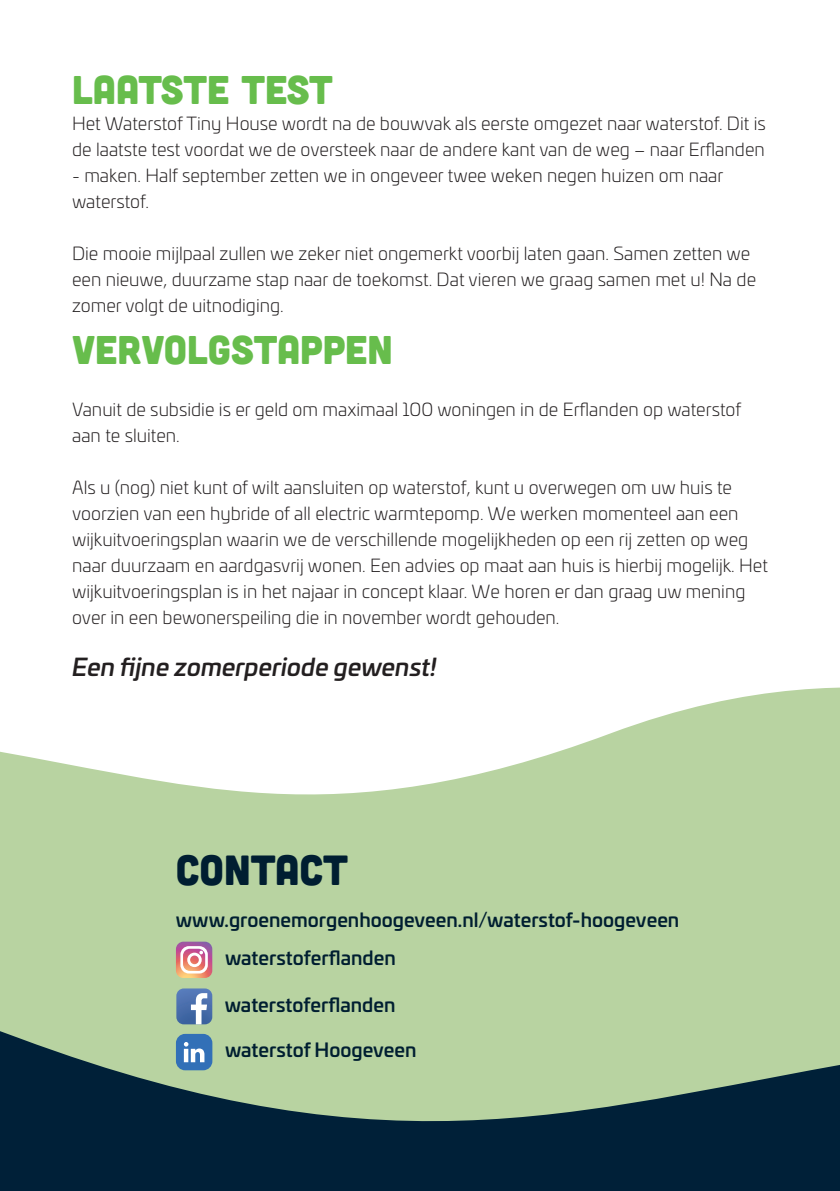
<style>
.page{position:relative;width:840px;height:1191px;background:#fff}
.page>*{position:absolute;margin:0;border:0;box-sizing:border-box;transform-origin:0 0}
.t1{font:42px "Cubano";color:#001e31}
.t2{font:40px "Cubano";color:#67bd4c}
.t3{font:italic 500 24px "Univia Pro";color:#231f20}
.t4{font:500 19px/38.2px "Univia Pro";color:#001e31}
.t5{font:300 18px/26px "Univia Pro";color:#231f20}
</style>
<div class="page">
<svg style="left:0;top:687px;width:839px;height:170px;fill:#b8d3a1"></svg>
<svg style="left:0;top:857px;width:839px;height:334px;fill:#b8d3a1"></svg>
<svg style="left:176px;top:941px;width:36px;height:37px"></svg>
<svg style="left:176px;top:988px;width:36px;height:36px"></svg>
<div style="left:176px;top:1034px;width:36px;height:36px;background:#3270b7;border-radius:9px"></div>
<svg style="left:184px;top:1042px;width:20px;height:20px"></svg>
<h2 class="t2" style="left:72px;top:64px;width:262px">LAATSTE TEST</h2>
<p class="t5" style="left:72px;top:110px;width:695px">Het Waterstof Tiny House wordt na de bouwvak als eerste omgezet naar waterstof. Dit is de laatste test voordat we de oversteek naar de andere kant van de weg – naar Erflanden</p>
<p class="t5" style="left:72px;top:162px;width:652px">- maken. Half september zetten we in ongeveer twee weken negen huizen om naar waterstof.</p>
<p class="t5" style="left:72px;top:240px;width:685px">Die mooie mijlpaal zullen we zeker niet ongemerkt voorbij laten gaan. Samen zetten we een nieuwe, duurzame stap naar de toekomst. Dat vieren we graag samen met u! Na de zomer volgt de uitnodiging.</p>
<h2 class="t2" style="left:72px;top:324px;width:322px">VERVOLGSTAPPEN</h2>
<p class="t5" style="left:72px;top:396px;width:670px">Vanuit de subsidie is er geld om maximaal 100 woningen in de Erflanden op waterstof aan te sluiten.</p>
<p class="t5" style="left:72px;top:474px;width:697px">Als u (nog) niet kunt of wilt aansluiten op waterstof, kunt u overwegen om uw huis te voorzien van een hybride of all electric warmtepomp. We werken momenteel aan een wijkuitvoeringsplan waarin we de verschillende mogelijkheden op een rij zetten op weg naar duurzaam en aardgasvrij wonen. Een advies op maat aan huis is hierbij mogelijk. Het wijkuitvoeringsplan is in het najaar in concept klaar. We horen er dan graag uw mening over in een bewonerspeiling die in november wordt gehouden.</p>
<h3 class="t3" style="left:72px;top:649px;width:366px">Een fijne zomerperiode gewenst!</h3>
<h1 class="t1" style="left:176px;top:843px;width:174px">CONTACT</h1>
<p class="t4" style="left:225px;top:899px;width:455px;text-indent:-49px">www.groenemorgenhoogeveen.nl/waterstof-hoogeveen waterstoferflanden</p>
<p class="t4" style="left:225px;top:984px;width:172px">waterstoferflanden</p>
<p class="t4" style="left:225px;top:1029px;width:193px">waterstof Hoogeveen</p>
</div>
